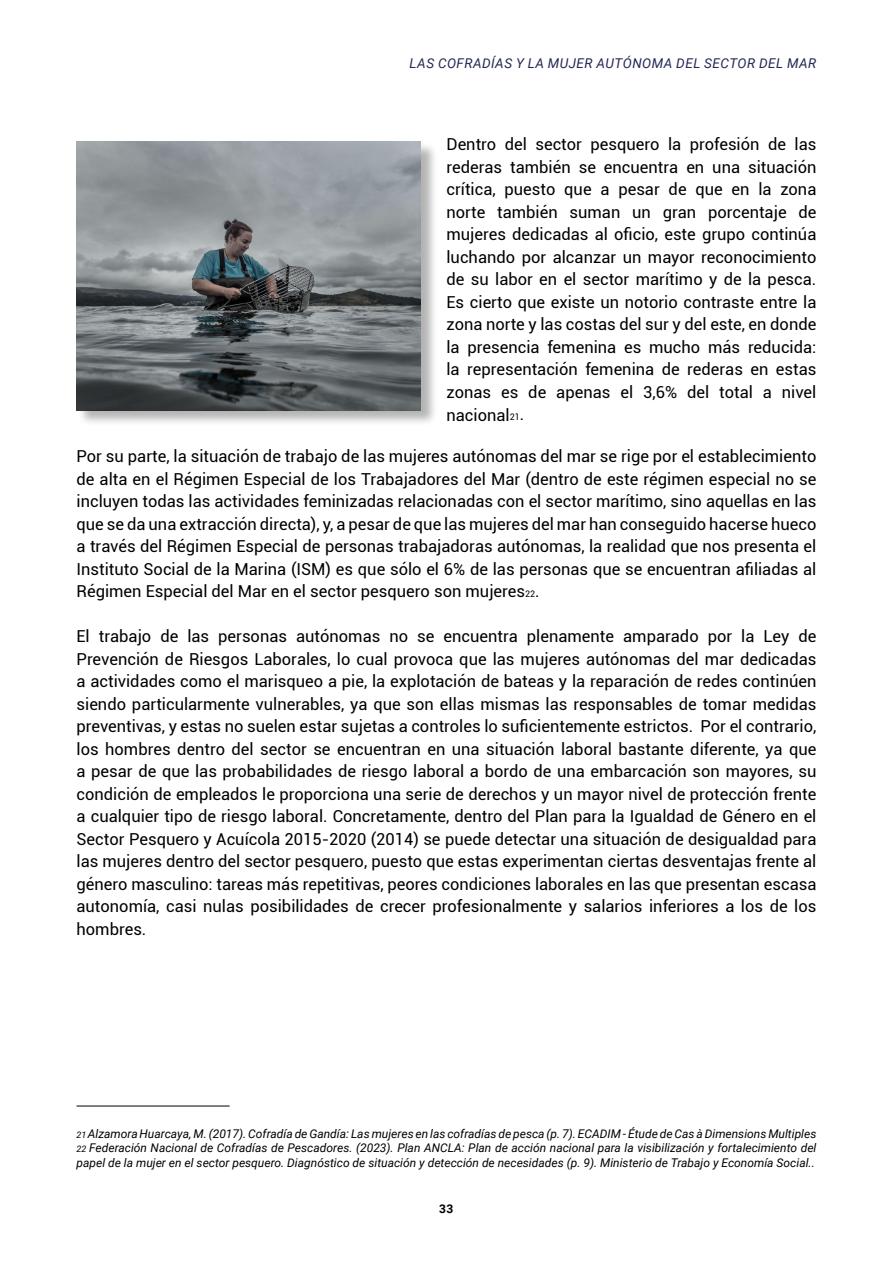
<style>
.page{position:relative;width:893px;height:1263px;background:#fff}
.page>*{position:absolute;margin:0;border:0;box-sizing:border-box;transform-origin:0 0}
.t1{font:16.5px/22.5px "Roboto";color:#000;text-align:justify}
.t2{font:italic 13.5px "Roboto";letter-spacing:.035em;color:#242854}
.t3{font:italic 12px/14.4px "Roboto";color:#000;text-align:justify}
.t4{font:700 12px "Roboto";color:#020203}
.s1{font-size:9px}
</style>
<div class="page">
<div style="left:77px;top:142px;width:361px;height:284px;background:#000;opacity:.3"></div>
<img style="left:77px;top:141px;width:344px;height:269px">
<hr style="left:77px;top:1106px;width:153px;height:1px;background:#000">
<p class="t2" style="left:410px;top:54px;width:408px">LAS COFRADÍAS Y LA MUJER AUTÓNOMA DEL SECTOR DEL MAR</p>
<p class="t1" style="left:446px;top:133px;width:371px">Dentro del sector pesquero la profesión de las rederas también se encuentra en una situación crítica, puesto que a pesar de que en la zona norte también suman un gran porcentaje de mujeres dedicadas al oficio, este grupo continúa luchando por alcanzar un mayor reconocimiento de su labor en el sector marítimo y de la pesca.<br>Es cierto que existe un notorio contraste entre la zona norte y las costas del sur y del este, en donde la presencia femenina es mucho más reducida: la representación femenina de rederas en estas zonas es de apenas el 3,6% del total a nivel nacional<span class="s1">21</span>.</p>
<p class="t1" style="left:77px;top:444px;width:741px">Por su parte, la situación de trabajo de las mujeres autónomas del mar se rige por el establecimiento de alta en el Régimen Especial de los Trabajadores del Mar (dentro de este régimen especial no se incluyen todas las actividades feminizadas relacionadas con el sector marítimo, sino aquellas en las que se da una extracción directa), y, a pesar de que las mujeres del mar han conseguido hacerse hueco a través del Régimen Especial de personas trabajadoras autónomas, la realidad que nos presenta el Instituto Social de la Marina (ISM) es que sólo el 6% de las personas que se encuentran afiliadas al Régimen Especial del Mar en el sector pesquero son mujeres<span class="s1">22</span>.</p>
<p class="t1" style="left:77px;top:624px;width:741px">El trabajo de las personas autónomas no se encuentra plenamente amparado por la Ley de Prevención de Riesgos Laborales, lo cual provoca que las mujeres autónomas del mar dedicadas a actividades como el marisqueo a pie, la explotación de bateas y la reparación de redes continúen siendo particularmente vulnerables, ya que son ellas mismas las responsables de tomar medidas preventivas, y estas no suelen estar sujetas a controles lo suficientemente estrictos. Por el contrario, los hombres dentro del sector se encuentran en una situación laboral bastante diferente, ya que a pesar de que las probabilidades de riesgo laboral a bordo de una embarcación son mayores, su condición de empleados le proporciona una serie de derechos y un mayor nivel de protección frente a cualquier tipo de riesgo laboral. Concretamente, dentro del Plan para la Igualdad de Género en el Sector Pesquero y Acuícola 2015-2020 (2014) se puede detectar una situación de desigualdad para las mujeres dentro del sector pesquero, puesto que estas experimentan ciertas desventajas frente al género masculino: tareas más repetitivas, peores condiciones laborales en las que presentan escasa autonomía, casi nulas posibilidades de crecer profesionalmente y salarios inferiores a los de los hombres.</p>
<p class="t3" style="left:77px;top:1126px;width:741px"><span class="s1">21</span> Alzamora Huarcaya, M. (2017). Cofradía de Gandía: Las mujeres en las cofradías de pesca (p. 7). ECADIM - Étude de Cas à Dimensions Multiples <span class="s1">22</span> Federación Nacional de Cofradías de Pescadores. (2023). Plan ANCLA: Plan de acción nacional para la visibilización y fortalecimiento del papel de la mujer en el sector pesquero. Diagnóstico de situación y detección de necesidades (p. 9). Ministerio de Trabajo y Economía Social..</p>
<p class="t4" style="left:439px;top:1200px;width:16px">33</p>
</div>
